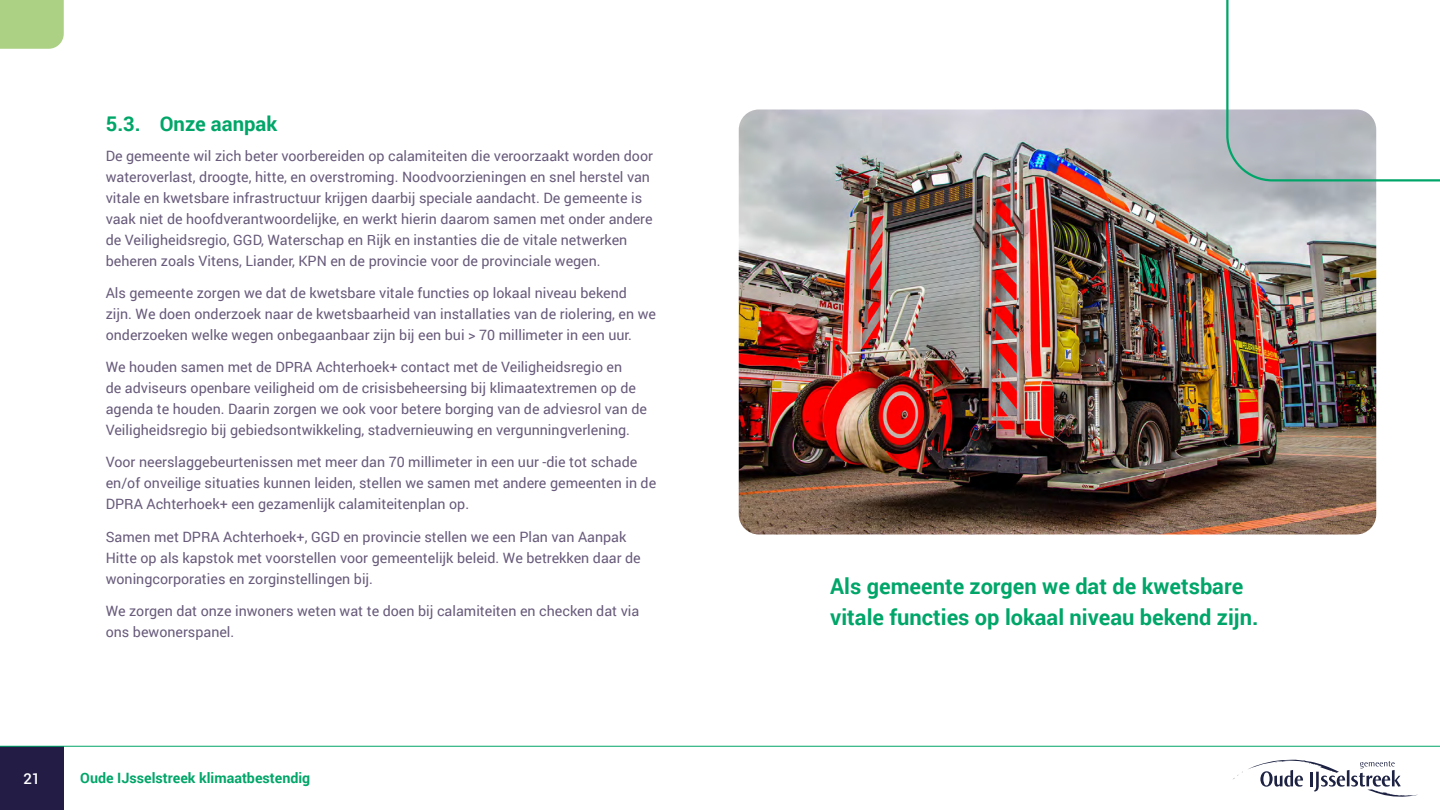
<style>
.page{position:relative;width:1440px;height:810px;background:#fff}
.page>*{position:absolute;margin:0;border:0;box-sizing:border-box;transform-origin:0 0}
.t1{font:700 21.83px/30.6px "Roboto";color:#00a669}
.H3_-_TOC{font:700 20.25px "Roboto";color:#00a669}
.t2{font:500 15px "Roboto";color:#fff}
.Platte_tekst{font:14.25px/21px "Roboto";color:#685b7b}
.t3{font:700 14.25px "Roboto";color:#00a669}
</style>
<div class="page">
<div style="left:0;top:746px;width:64px;height:64px;background:#231d45"></div>
<svg style="left:1233px;top:760px;width:185px;height:37px"></svg>
<hr style="left:0;top:746px;width:1440px;height:1px;background:#00a669">
<div style="left:0;top:0;width:64px;height:49px;background:#acd084"></div>
<img style="left:739px;top:110px;width:637px;height:425px">
<svg style="left:1226px;top:0;width:214px;height:182px"></svg>
<h3 class="H3_-_TOC" style="left:106px;top:109px;width:173px">5.3. Onze aanpak</h3>
<p class="Platte_tekst" style="left:106px;top:145px;width:549px">De gemeente wil zich beter voorbereiden op calamiteiten die veroorzaakt worden door wateroverlast, droogte, hitte, en overstroming. Noodvoorzieningen en snel herstel van vitale en kwetsbare infrastructuur krijgen daarbij speciale aandacht. De gemeente is vaak niet de hoofdverantwoordelijke, en werkt hierin daarom samen met onder andere de Veiligheidsregio, GGD, Waterschap en Rijk en instanties die de vitale netwerken beheren zoals Vitens, Liander, KPN en de provincie voor de provinciale wegen.</p>
<p class="Platte_tekst" style="left:106px;top:282px;width:552px">Als gemeente zorgen we dat de kwetsbare vitale functies op lokaal niveau bekend zijn. We doen onderzoek naar de kwetsbaarheid van installaties van de riolering, en we onderzoeken welke wegen onbegaanbaar zijn bij een bui &gt; 70 millimeter in een uur.</p>
<p class="Platte_tekst" style="left:106px;top:356px;width:543px">We houden samen met de DPRA Achterhoek+ contact met de Veiligheidsregio en<br>de adviseurs openbare veiligheid om de crisisbeheersing bij klimaatextremen op de agenda te houden. Daarin zorgen we ook voor betere borging van de adviesrol van de Veiligheidsregio bij gebiedsontwikkeling, stadvernieuwing en vergunningverlening.</p>
<p class="Platte_tekst" style="left:106px;top:451px;width:552px">Voor neerslaggebeurtenissen met meer dan 70 millimeter in een uur -die tot schade en/of onveilige situaties kunnen leiden, stellen we samen met andere gemeenten in de<br>DPRA Achterhoek+ een gezamenlijk calamiteitenplan op.</p>
<p class="Platte_tekst" style="left:106px;top:526px;width:536px">Samen met DPRA Achterhoek+, GGD en provincie stellen we een Plan van Aanpak<br>Hitte op als kapstok met voorstellen voor gemeentelijk beleid. We betrekken daar de woningcorporaties en zorginstellingen bij.</p>
<p class="Platte_tekst" style="left:106px;top:600px;width:535px">We zorgen dat onze inwoners weten wat te doen bij calamiteiten en checken dat via ons bewonerspanel.</p>
<p class="t2" style="left:23px;top:768px;width:19px">21</p>
<p class="t3" style="left:80px;top:768px;width:232px">Oude IJsselstreek klimaatbestendig</p>
<p class="t1" style="left:830px;top:570px;width:430px">Als gemeente zorgen we dat de kwetsbare vitale functies op lokaal niveau bekend zijn.</p>
</div>
